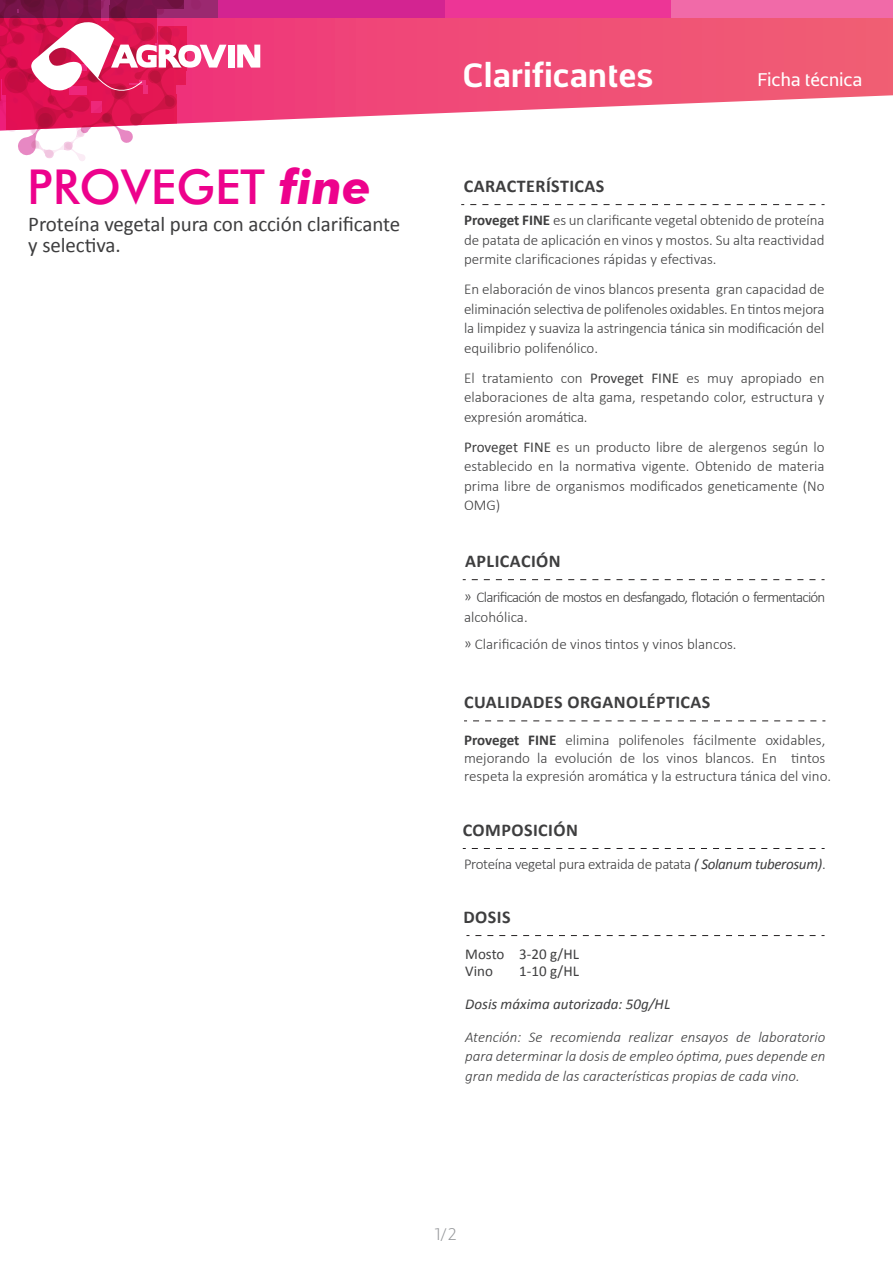
<style>
.page{position:relative;width:893px;height:1263px;background:#fff}
.page>*{position:absolute;margin:0;border:0;box-sizing:border-box;transform-origin:0 0}
.t1{font:500 48px "Futura BT";color:#ed028c}
.t2{font:700 33px "Centuma";letter-spacing:.01em;color:#fff}
.t3{font:21px/21px "Calibri";letter-spacing:-.005em;color:#3e3e3f}
.t4{font:700 18px "Calibri";letter-spacing:.025em;color:#3e3e3f}
.t5{font:18px "Centuma";letter-spacing:-.01em;color:#fff}
.t6{font:300 16.5px "Centuma";color:#939598}
.t7{font:300 15px/19.5px "Calibri";color:#3e3e3f;text-align:justify}
.t8{font:italic 300 15px/19.5px "Calibri";color:#3e3e3f;text-align:justify}
.t9{font:300 15px/19.5px "Calibri";letter-spacing:-.05em;color:#3e3e3f}
.t10{font:300 15px "Calibri";letter-spacing:-.02em;color:#3e3e3f}
.t11{font:italic 15px "Calibri";color:#3e3e3f}
.t12{font:15px/16.5px "Calibri";color:#3e3e3f}
.s1{font-weight:700;font-style:italic}
.s2{font-weight:700}
.s3{font-weight:400}
.s4{font-weight:400;font-style:italic}
</style>
<div class="page">
<svg style="left:226px;top:18px;width:667px;height:104px;background:#f16488"></svg>
<div style="left:218px;top:0;width:227px;height:18px;background:#d32491"></div>
<div style="left:445px;top:0;width:227px;height:18px;background:#ed3596"></div>
<div style="left:672px;top:0;width:221px;height:18px;background:#f16aa8"></div>
<svg style="left:470px;top:204px;width:354px;height:1px"></svg>
<svg style="left:472px;top:579px;width:352px;height:1px"></svg>
<svg style="left:473px;top:720px;width:352px;height:1px"></svg>
<svg style="left:472px;top:848px;width:353px;height:1px"></svg>
<svg style="left:475px;top:935px;width:349px;height:1px"></svg>
<svg style="left:237px;top:45px;width:23px;height:23px"></svg>
<div style="left:229px;top:45px;width:6px;height:23px;background:#fff"></div>
<svg style="left:0;top:0;width:226px;height:161px"></svg>
<h1 class="t1" style="left:27px;top:158px;width:345px">PROVEGET <span class="s1">fine</span></h1>
<h3 class="t3" style="left:28px;top:212px;width:373px">Proteína vegetal pura con acción clarificante y selectiva.</h3>
<h2 class="t2" style="left:463px;top:52px;width:192px">Clarificantes</h2>
<p class="t5" style="left:757px;top:67px;width:107px">Ficha técnica</p>
<p class="t4" style="left:464px;top:175px;width:142px">CARACTERÍSTICAS</p>
<p class="t7" style="left:464px;top:211px;width:362px"><span class="s2">Proveget FINE</span> es un clarificante vegetal obtenido de proteína de patata de aplicación en vinos y mostos. Su alta reactividad permite clarificaciones rápidas y efectivas.</p>
<p class="t7" style="left:464px;top:280px;width:362px">En elaboración de vinos blancos presenta gran capacidad de eliminación selectiva de polifenoles oxidables. En tintos mejora la limpidez y suaviza la astringencia tánica sin modificación del equilibrio polifenólico.</p>
<p class="t7" style="left:464px;top:368px;width:362px">El tratamiento con <span class="s3">Proveget FINE</span> es muy apropiado en elaboraciones de alta gama, respetando color, estructura y expresión aromática.</p>
<p class="t7" style="left:464px;top:437px;width:362px"><span class="s3">Proveget FINE</span> es un producto libre de alergenos según lo establecido en la normativa vigente. Obtenido de materia prima libre de organismos modificados geneticamente (No OMG)</p>
<p class="t4" style="left:465px;top:550px;width:97px">APLICACIÓN</p>
<p class="t9" style="left:464px;top:587px;width:363px;text-indent:13px">Clarificación de mostos en desfangado, flotación o fermentación alcohólica.</p>
<p class="t7" style="left:475px;top:634px;width:263px">Clarificación de vinos tintos y vinos blancos.</p>
<p class="t4" style="left:464px;top:691px;width:248px">CUALIDADES ORGANOLÉPTICAS</p>
<p class="t7" style="left:464px;top:731px;width:369px;line-height:18px;text-align:left"><span class="s2">Proveget FINE</span> elimina polifenoles fácilmente oxidables, mejorando la evolución de los vinos blancos. En tintos respeta la expresión aromática y la estructura tánica del vino.</p>
<p class="t4" style="left:463px;top:819px;width:117px">COMPOSICIÓN</p>
<p class="t10" style="left:464px;top:855px;width:363px">Proteína vegetal pura extraida de patata <span class="s4">( Solanum tuberosum)</span>.</p>
<p class="t4" style="left:463px;top:906px;width:49px">DOSIS</p>
<p class="t12" style="left:465px;top:945px;width:115px">Mosto 3-20 g/HL<br>Vino</p>
<p class="t12" style="left:519px;top:962px;width:61px">1-10 g/HL</p>
<p class="t11" style="left:465px;top:994px;width:207px">Dosis máxima autorizada: 50g/HL</p>
<p class="t8" style="left:465px;top:1027px;width:362px">Atención: Se recomienda realizar ensayos de laboratorio para determinar la dosis de empleo óptima, pues depende en gran medida de las características propias de cada vino.</p>
<p class="t6" style="left:434px;top:1222px;width:24px">1/2</p>
</div>
